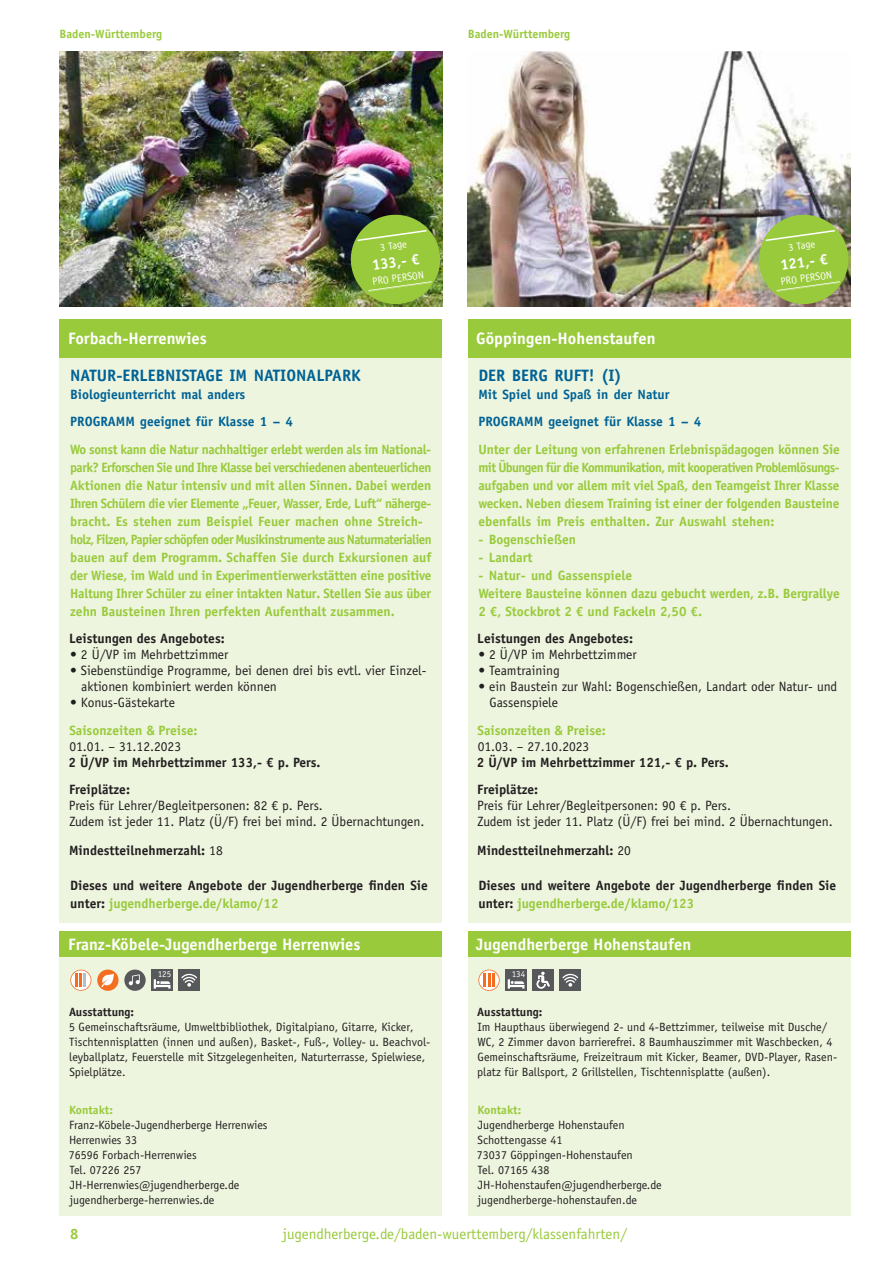
<style>
.page{position:relative;width:893px;height:1263px;background:#fff}
.page>*{position:absolute;margin:0;border:0;box-sizing:border-box;transform-origin:0 0}
.t1{font:700 16.5px "Officina Sans Std";color:#fff}
.t2{font:700 16.5px "Officina Sans Std";color:#006295}
.t3{font:15px "Officina Sans Std";color:#99ca3b}
.t4{font:700 15px "Officina Sans Std";color:#fff}
.t5{font:700 15px "Officina Sans Std";color:#99ca3b}
.t6{font:700 13.5px/18px "Officina Sans Std";letter-spacing:-.015em;color:#99ca3b}
.t7{font:13.5px/16.2px "Officina Sans Std";color:#231f20}
.t8{font:700 13.5px/18px "Officina Sans Std";color:#231f20}
.t9{font:700 13.5px/26.7px "Officina Sans Std";color:#006295}
.t10{font:12px/15px "Officina Sans Std";color:#231f20}
.t11{font:700 12px "Officina Sans Std";color:#99ca3b}
.t12{font:700 12px "Officina Sans Std";color:#231f20}
.t13{font:10.5px "Officina Sans Std";color:#fff}
.t14{font:9px "Officina Sans Std";color:#fff}
.s1{font-weight:400}
.s2{color:#99ca3b}
</style>
<div class="page">
<img style="left:60px;top:51px;width:382px;height:230px">
<img style="left:59px;top:281px;width:289px;height:26px">
<img style="left:348px;top:212px;width:95px;height:95px">
<div style="left:60px;top:319px;width:382px;height:604px;background:#edf5df"></div>
<div style="left:60px;top:319px;width:382px;height:38px;background:#99ca3b"></div>
<div style="left:60px;top:931px;width:382px;height:285px;background:#edf5df"></div>
<div style="left:60px;top:931px;width:382px;height:26px;background:#99ca3b"></div>
<div style="left:179px;top:969px;width:21px;height:22px;background:#57585a"></div>
<svg style="left:181px;top:974px;width:16px;height:13px"></svg>
<div style="left:151px;top:969px;width:22px;height:22px;background:#57585a"></div>
<svg style="left:154px;top:979px;width:17px;height:9px"></svg>
<svg style="left:124px;top:969px;width:22px;height:22px"></svg>
<svg style="left:129px;top:974px;width:11px;height:11px"></svg>
<svg style="left:97px;top:969px;width:22px;height:22px"></svg>
<svg style="left:101px;top:973px;width:13px;height:14px"></svg>
<svg style="left:70px;top:970px;width:21px;height:21px"></svg>
<img style="left:468px;top:51px;width:382px;height:230px">
<img style="left:467px;top:281px;width:289px;height:26px">
<img style="left:756px;top:212px;width:95px;height:95px">
<div style="left:468px;top:319px;width:382px;height:604px;background:#edf5df"></div>
<div style="left:468px;top:319px;width:382px;height:38px;background:#99ca3b"></div>
<div style="left:468px;top:931px;width:382px;height:285px;background:#edf5df"></div>
<div style="left:468px;top:931px;width:382px;height:26px;background:#99ca3b"></div>
<div style="left:560px;top:969px;width:21px;height:22px;background:#57585a"></div>
<svg style="left:562px;top:974px;width:16px;height:13px"></svg>
<div style="left:533px;top:969px;width:21px;height:22px;background:#57585a"></div>
<svg style="left:537px;top:972px;width:13px;height:17px"></svg>
<div style="left:505px;top:969px;width:22px;height:22px;background:#57585a"></div>
<svg style="left:508px;top:979px;width:16px;height:9px"></svg>
<svg style="left:478px;top:969px;width:22px;height:22px"></svg>
<p class="t11" style="left:60px;top:26px;width:104px">Baden-Württemberg</p>
<p class="t11" style="left:468px;top:26px;width:104px">Baden-Württemberg</p>
<p class="t13" style="left:379px;top:241px;width:29px;rotate:-8deg">3 Tage</p>
<p class="t4" style="left:371px;top:256px;width:49px;rotate:-8deg">133,- €</p>
<p class="t13" style="left:371px;top:276px;width:53px;rotate:-8deg">PRO PERSON</p>
<p class="t1" style="left:68px;top:328px;width:140px">Forbach-Herrenwies</p>
<p class="t2" style="left:70px;top:365px;width:292px">NATUR-ERLEBNISTAGE IM NATIONALPARK</p>
<p class="t9" style="left:70px;top:381px;width:224px">Biologieunterricht mal anders<br>PROGRAMM geeignet für Klasse 1 – 4</p>
<p class="t6" style="left:70px;top:440px;width:363px">Wo sonst kann die Natur nachhaltiger erlebt werden als im National&shy;park? Erforschen Sie und Ihre Klasse bei verschiedenen abenteuerlichen Aktionen die Natur intensiv und mit allen Sinnen. Dabei werden Ihren Schülern die vier Elemente „Feuer, Wasser, Erde, Luft“ näherge&shy;bracht. Es stehen zum Beispiel Feuer machen ohne Streich&shy;holz, Filzen, Papier schöpfen oder Musikinstrumente aus Naturmaterialien bauen auf dem Programm. Schaffen Sie durch Exkursionen auf der Wiese, im Wald und in Experimentierwerkstätten eine positive Haltung Ihrer Schüler zu einer intakten Natur. Stellen Sie aus über zehn Bausteinen Ihren perfekten Aufenthalt zusammen.</p>
<p class="t8" style="left:69px;top:629px;width:157px">Leistungen des Angebotes:</p>
<p class="t7" style="left:70px;top:646px;width:160px">• 2 Ü/VP im Mehrbettzimmer</p>
<p class="t7" style="left:81px;top:662px;width:347px;text-indent:-11px">• Siebenstündige Programme, bei denen drei bis evtl. vier Einzel&shy;aktionen kombiniert werden können</p>
<p class="t7" style="left:70px;top:695px;width:106px">• Konus-Gästekarte</p>
<p class="t6" style="left:69px;top:721px;width:130px">Saisonzeiten &amp; Preise:</p>
<p class="t7" style="left:69px;top:738px;width:113px">01.01. – 31.12.2023</p>
<p class="t8" style="left:69px;top:753px;width:253px">2 Ü/VP im Mehrbettzimmer 133,- € p. Pers.</p>
<p class="t8" style="left:69px;top:780px;width:62px">Freiplätze:</p>
<p class="t7" style="left:69px;top:797px;width:357px">Preis für Lehrer/Begleitpersonen: 82 € p. Pers.<br>Zudem ist jeder 11. Platz (Ü/F) frei bei mind. 2 Übernachtungen.</p>
<p class="t8" style="left:69px;top:841px;width:155px">Mindestteilnehmerzahl: <span class="s1">18</span></p>
<p class="t8" style="left:70px;top:876px;width:359px">Dieses und weitere Angebote der Jugendherberge finden Sie unter: <span class="s2">jugendherberge.de/klamo/12</span></p>
<p class="t1" style="left:68px;top:934px;width:294px">Franz-Köbele-Jugendherberge Herrenwies</p>
<p class="t14" style="left:158px;top:969px;width:15px">125</p>
<p class="t12" style="left:69px;top:1004px;width:67px">Ausstattung:</p>
<p class="t10" style="left:69px;top:1019px;width:363px">5 Gemeinschaftsräume, Umweltbibliothek, Digitalpiano, Gitarre, Kicker, Tischtennisplatten (innen und außen), Basket-, Fuß-, Volley- u. Beachvol&shy;leyballplatz, Feuerstelle mit Sitzgelegenheiten, Naturterrasse, Spielwiese, Spielplätze.</p>
<p class="t11" style="left:69px;top:1102px;width:45px">Kontakt:</p>
<p class="t10" style="left:69px;top:1117px;width:200px">Franz-Köbele-Jugendherberge Herrenwies<br>Herrenwies 33<br>76596 Forbach-Herrenwies<br>Tel. 07226 257<br>JH-Herrenwies@jugendherberge.de jugendherberge-herrenwies.de</p>
<p class="t1" style="left:476px;top:328px;width:181px">Göppingen-Hohenstaufen</p>
<p class="t2" style="left:478px;top:365px;width:145px">DER BERG RUFT! (I)</p>
<p class="t9" style="left:478px;top:381px;width:224px">Mit Spiel und Spaß in der Natur<br>PROGRAMM geeignet für Klasse 1 – 4</p>
<p class="t13" style="left:787px;top:241px;width:29px;rotate:-8deg">3 Tage</p>
<p class="t4" style="left:779px;top:256px;width:49px;rotate:-8deg">121,- €</p>
<p class="t13" style="left:780px;top:276px;width:53px;rotate:-8deg">PRO PERSON</p>
<p class="t6" style="left:478px;top:440px;width:363px;text-align:justify">Unter der Leitung von erfahrenen Erlebnispädagogen können Sie mit Übungen für die Kommunikation, mit kooperativen Problemlösungs&shy;aufgaben und vor allem mit viel Spaß, den Teamgeist Ihrer Klasse wecken. Neben diesem Training ist einer der folgenden Bausteine ebenfalls im Preis enthalten. Zur Auswahl stehen:</p>
<p class="t6" style="left:478px;top:530px;width:99px">- Bogenschießen</p>
<p class="t6" style="left:478px;top:548px;width:56px">- Landart</p>
<p class="t6" style="left:478px;top:566px;width:363px">- Natur- und Gassenspiele<br>Weitere Bausteine können dazu gebucht werden, z.B. Bergrallye<br>2 €, Stockbrot 2 € und Fackeln 2,50 €.</p>
<p class="t8" style="left:477px;top:629px;width:157px">Leistungen des Angebotes:</p>
<p class="t7" style="left:478px;top:646px;width:160px">• 2 Ü/VP im Mehrbettzimmer</p>
<p class="t7" style="left:478px;top:662px;width:83px">• Teamtraining</p>
<p class="t7" style="left:489px;top:679px;width:349px;text-indent:-11px">• ein Baustein zur Wahl: Bogenschießen, Landart oder Natur- und<br>Gassenspiele</p>
<p class="t6" style="left:478px;top:721px;width:130px">Saisonzeiten &amp; Preise:</p>
<p class="t7" style="left:478px;top:738px;width:113px">01.03. – 27.10.2023</p>
<p class="t8" style="left:477px;top:753px;width:253px">2 Ü/VP im Mehrbettzimmer 121,- € p. Pers.</p>
<p class="t8" style="left:477px;top:780px;width:62px">Freiplätze:</p>
<p class="t7" style="left:477px;top:797px;width:357px">Preis für Lehrer/Begleitpersonen: 90 € p. Pers.<br>Zudem ist jeder 11. Platz (Ü/F) frei bei mind. 2 Übernachtungen.</p>
<p class="t8" style="left:477px;top:841px;width:155px">Mindestteilnehmerzahl: <span class="s1">20</span></p>
<p class="t8" style="left:478px;top:876px;width:359px">Dieses und weitere Angebote der Jugendherberge finden Sie unter: <span class="s2">jugendherberge.de/klamo/123</span></p>
<p class="t1" style="left:476px;top:934px;width:217px">Jugendherberge Hohenstaufen</p>
<p class="t14" style="left:512px;top:969px;width:15px">134</p>
<p class="t12" style="left:477px;top:1004px;width:67px">Ausstattung:</p>
<p class="t10" style="left:477px;top:1019px;width:361px">Im Haupthaus überwiegend 2- und 4-Bettzimmer, teilweise mit Dusche/ WC, 2 Zimmer davon barrierefrei. 8 Baumhauszimmer mit Waschbecken, 4<br>Gemeinschaftsräume, Freizeitraum mit Kicker, Beamer, DVD-Player, Rasen&shy;platz für Ballsport, 2 Grillstellen, Tischtennisplatte (außen).</p>
<p class="t11" style="left:477px;top:1102px;width:45px">Kontakt:</p>
<p class="t10" style="left:477px;top:1117px;width:186px">Jugendherberge Hohenstaufen<br>Schottengasse 41<br>73037 Göppingen-Hohenstaufen<br>Tel. 07165 438<br>JH-Hohenstaufen@jugendherberge.de jugendherberge-hohenstaufen.de</p>
<p class="t5" style="left:70px;top:1225px;width:10px">8</p>
<p class="t3" style="left:283px;top:1225px;width:346px">jugendherberge.de/baden-wuerttemberg/klassenfahrten/</p>
</div>
